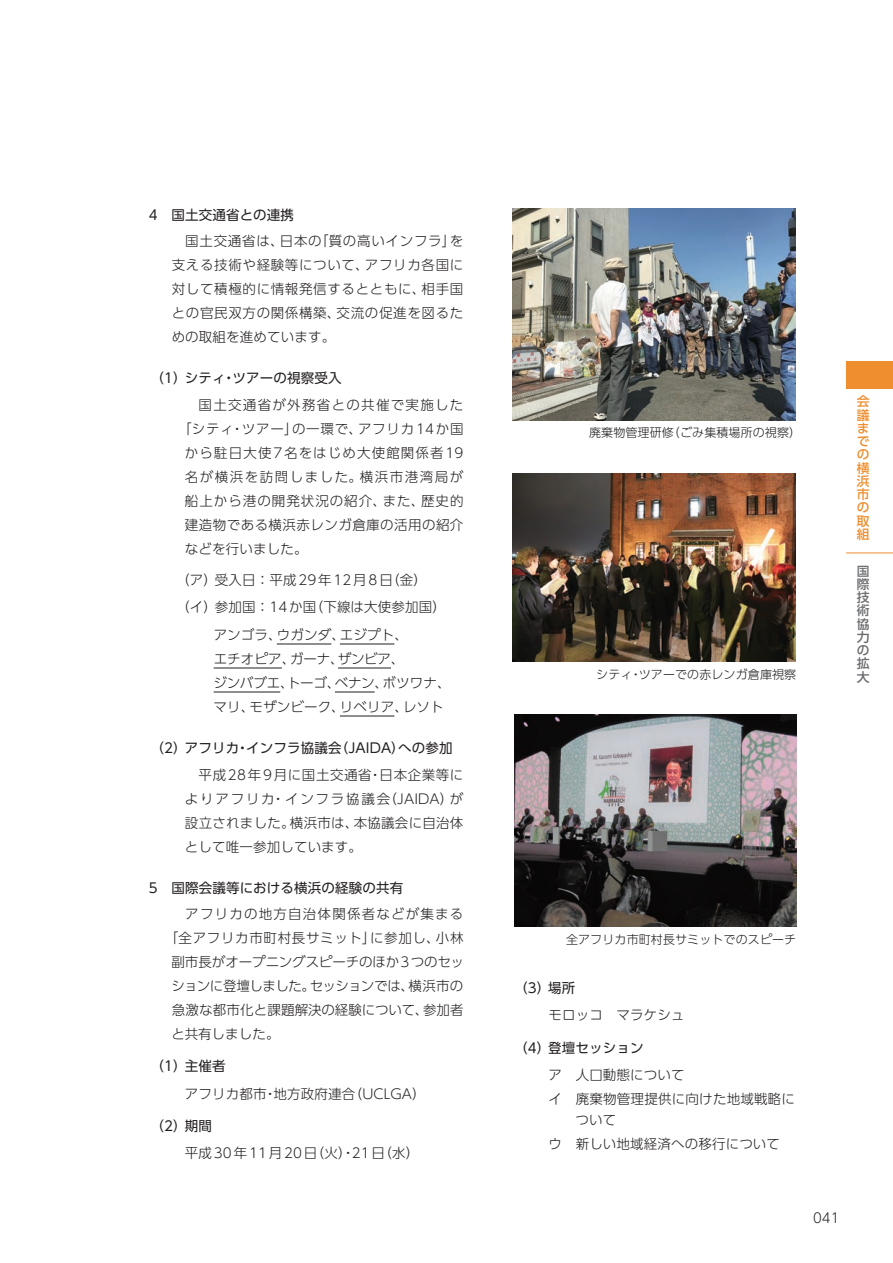
<style>
.page{position:relative;width:893px;height:1263px;background:#fff}
.page>*{position:absolute;margin:0;border:0;box-sizing:border-box;transform-origin:0 0}
.t1{font:300 13.5px/24px "UD Shin Go Pro";letter-spacing:.015em;color:#231f20;text-align:justify}
.t2{font:13.5px/27.5px "UD Shin Go Pro";letter-spacing:.01em;color:#231f20}
.t3{font:300 13.5px/27.5px "UD Shin Go Pro";letter-spacing:.135em;color:#231f20}
.t4{font:300 13.5px/25.7px "UD Shin Go Pro";letter-spacing:.09em;color:#231f20}
.t5{font:300 13.5px/27.5px "UD Shin Go Pro";letter-spacing:.095em;color:#231f20}
.t6{font:300 13.5px/25.7px "UD Shin Go Pro";letter-spacing:.055em;color:#231f20}
.t7{font:500 12.75px/13.2px "UD Shin Go Pro";color:#ee8e2e;text-align:justify}
.t8{font:500 12.75px/13.2px "UD Shin Go Pro";color:#6c6d70;text-align:justify}
.t9{font:300 12px "UD Shin Go Pro";letter-spacing:.01em;color:#231f20}
.s1{font-weight:400}
.s2{font-weight:300}
</style>
<div class="page">
<hr style="left:277px;top:644px;width:54px;height:1px;background:#231f20">
<hr style="left:340px;top:644px;width:54px;height:1px;background:#231f20">
<hr style="left:214px;top:668px;width:68px;height:1px;background:#231f20">
<hr style="left:338px;top:668px;width:53px;height:1px;background:#231f20">
<hr style="left:214px;top:692px;width:66px;height:1px;background:#231f20">
<hr style="left:335px;top:692px;width:40px;height:1px;background:#231f20">
<hr style="left:340px;top:716px;width:54px;height:1px;background:#231f20">
<img style="left:512px;top:208px;width:283px;height:213px">
<img style="left:512px;top:473px;width:283px;height:189px">
<img style="left:514px;top:715px;width:282px;height:211px">
<hr style="left:846px;top:553px;width:47px;height:1px;background:#ee8e2e">
<div style="left:846px;top:361px;width:47px;height:27px;background:#ee8e2e"></div>
<p class="t6" style="left:172px;top:202px;width:293px;text-indent:-23px"><span class="s1">4　国土交通省との連携<br></span>　国土交通省は、日本の「質の高いインフラ」を</p>
<p class="t1" style="left:172px;top:252px;width:293px">支える技術や経験等について、アフリカ各国に対して積極的に情報発信するとともに、相手国との官民双方の関係構築、交流の促進を図るための取組を進めています。</p>
<p class="t5" style="left:185px;top:364px;width:280px;text-indent:-34px"><span class="s1">（1）シティ・ツアーの視察受入<br></span>　国土交通省が外務省との共催で実施した</p>
<p class="t1" style="left:185px;top:417px;width:280px;text-indent:-7px">「シティ・ツアー」の一環で、アフリカ14か国から駐日大使7名をはじめ大使館関係者19名が横浜を訪問しました。横浜市港湾局が船上から港の開発状況の紹介、また、歴史的建造物である横浜赤レンガ倉庫の活用の紹介などを行いました。</p>
<p class="t3" style="left:176px;top:565px;width:252px">（ア）受入日：平成29年12月8日（金）</p>
<p class="t1" style="left:176px;top:594px;width:271px">（イ）参加国：14か国（下線は大使参加国）</p>
<p class="t1" style="left:214px;top:622px;width:196px">アンゴラ、ウガンダ、エジプト、</p>
<p class="t1" style="left:213px;top:646px;width:239px;text-align:left">エチオピア、ガーナ、ザンビア、<br>ジンバブエ、トーゴ、ベナン、ボツワナ、マリ、モザンビーク、リベリア、レソト</p>
<p class="t2" style="left:185px;top:733px;width:280px;text-indent:-34px">（2）アフリカ・インフラ協議会（JAIDA）への参加<span class="s2">　平成28年9月に国土交通省・日本企業等に</span></p>
<p class="t1" style="left:185px;top:786px;width:280px">よりアフリカ・インフラ協議会（JAIDA）が設立されました。横浜市は、本協議会に自治体として唯一参加しています。</p>
<p class="t4" style="left:172px;top:874px;width:293px;text-indent:-23px"><span class="s1">5　国際会議等における横浜の経験の共有<br></span>　アフリカの地方自治体関係者などが集まる</p>
<p class="t1" style="left:171px;top:925px;width:294px;text-indent:-6px">「全アフリカ市町村長サミット」に参加し、小林副市長がオープニングスピーチのほか3つのセッションに登壇しました。セッションでは、横浜市の急激な都市化と課題解決の経験について、参加者と共有しました。</p>
<p class="t1" style="left:185px;top:1052px;width:242px;line-height:27.5px;text-indent:-34px"><span class="s1">（1）主催者<br></span>アフリカ都市・地方政府連合（UCLGA）</p>
<p class="t3" style="left:185px;top:1112px;width:236px;text-indent:-34px"><span class="s1">（2）期間<br></span>平成30年11月20日（火）・21日（水）</p>
<p class="t9" style="left:589px;top:423px;width:214px">廃棄物管理研修（ごみ集積場所の視察）</p>
<p class="t9" style="left:596px;top:664px;width:201px">シティ・ツアーでの赤レンガ倉庫視察</p>
<p class="t7" style="left:857px;top:394px;width:14px">会議までの横浜市の取組</p>
<p class="t8" style="left:857px;top:564px;width:14px">国際技術協力の拡大</p>
<p class="t9" style="left:566px;top:930px;width:232px">全アフリカ市町村長サミットでのスピーチ</p>
<p class="t1" style="left:548px;top:973px;width:138px;line-height:27.5px;text-indent:-34px"><span class="s1">（3）場所<br></span>モロッコ　マラケシュ</p>
<p class="t2" style="left:548px;top:1033px;width:138px;text-indent:-34px">（4）登壇セッション<br><span class="s2">ア　人口動態について</span></p>
<p class="t1" style="left:576px;top:1088px;width:221px;line-height:21px;text-indent:-27px">イ　廃棄物管理提供に向けた地域戦略について</p>
<p class="t1" style="left:548px;top:1131px;width:233px">ウ　新しい地域経済への移行について</p>
<p class="t1" style="left:813px;top:1206px;width:28px">041</p>
</div>
